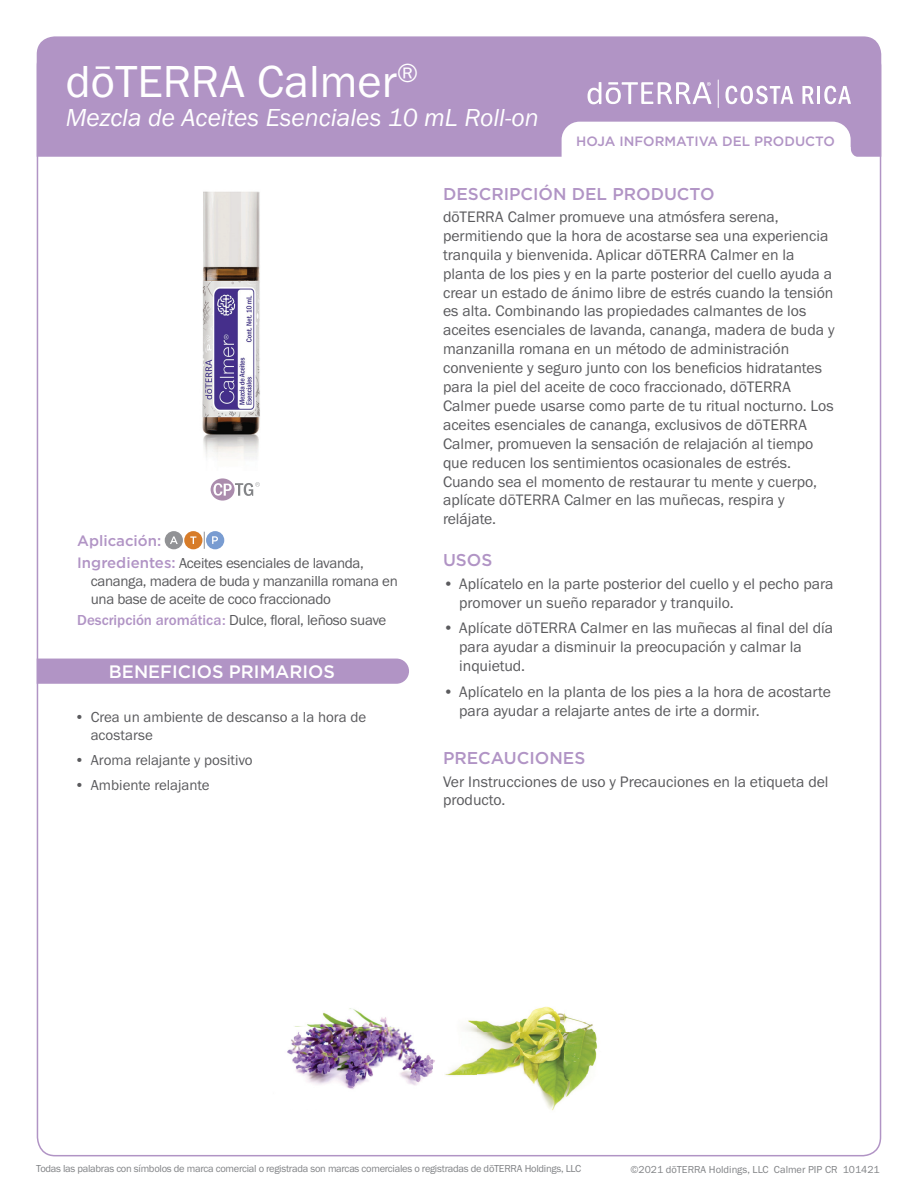
<style>
.page{position:relative;width:918px;height:1188px;background:#fff}
.page>*{position:absolute;margin:0;border:0;box-sizing:border-box;transform-origin:0 0}
.t1{font:46.5px "Franklin Gothic URW Boo";color:#fff}
.t2{font:25.5px "Franklin Gothic URW Boo Ita";color:#fff}
.t3{font:500 18px "Gotham";color:#fff}
.t4{font:500 17.1px "Gotham";color:#b194c5}
.t5{font:15.75px/18.9px "Franklin Gothic URW Boo";color:#5a5a5d}
.t6{font:15px/18px "Franklin Gothic URW Boo";letter-spacing:-.02em;color:#5a5a5d}
.t7{font:15px/18px "Franklin Gothic URW Boo";color:#5a5a5d}
.t8{font:500 15px "Gotham";color:#b194c5}
.t9{font:500 13.5px "Gotham";color:#b194c5}
.t10{font:10.5px "Franklin Gothic URW Boo";letter-spacing:-.025em;color:#808285}
.t11{font:10.5px "Franklin Gothic URW Boo";color:#808285}
.s1{font-family:"Gotham";font-weight:500;color:#b194c5}
.s2{font-family:"Franklin Gothic URW";font-weight:500;color:#b194c5}
</style>
<div class="page">
<div style="left:37px;top:36px;width:844px;height:121px;background:#b194c5"></div>
<svg style="left:562px;top:122px;width:299px;height:35px"></svg>
<svg style="left:725px;top:86px;width:68px;height:18px"></svg>
<svg style="left:802px;top:86px;width:12px;height:18px"></svg>
<hr style="left:817px;top:86px;width:3px;height:18px;background:#fff">
<svg style="left:824px;top:86px;width:27px;height:18px"></svg>
<svg style="left:588px;top:82px;width:123px;height:22px"></svg>
<svg style="left:718px;top:80px;width:1px;height:28px"></svg>
<img style="left:202px;top:191px;width:58px;height:268px">
<svg style="left:204px;top:532px;width:1px;height:17px"></svg>
<div style="left:165px;top:531px;width:18px;height:18px;background:#919295;border-radius:50%"></div>
<svg style="left:170px;top:536px;width:8px;height:8px"></svg>
<div style="left:184px;top:531px;width:18px;height:18px;background:#d77c29;border-radius:50%"></div>
<svg style="left:190px;top:536px;width:6px;height:8px"></svg>
<div style="left:206px;top:531px;width:18px;height:18px;background:#799cd1;border-radius:50%"></div>
<div style="left:37px;top:659px;width:372px;height:25px;background:#b194c5"></div>
<img style="left:294px;top:1008px;width:101px;height:20px">
<img style="left:287px;top:1028px;width:147px;height:61px">
<img style="left:445px;top:1006px;width:153px;height:69px">
<img style="left:446px;top:1075px;width:141px;height:36px">
<svg style="left:212px;top:536px;width:6px;height:8px"></svg>
<svg style="left:211px;top:478px;width:49px;height:23px"></svg>
<h1 class="t1" style="left:66px;top:53px;width:354px">dōTERRA Calmer<sup>®</sup></h1>
<h2 class="t2" style="left:66px;top:102px;width:474px">Mezcla de Aceites Esenciales 10 mL Roll-on</h2>
<p class="t9" style="left:576px;top:133px;width:260px">HOJA INFORMATIVA DEL PRODUCTO</p>
<p class="t8" style="left:77px;top:531px;width:86px">Aplicación:</p>
<p class="t6" style="left:91px;top:553px;width:309px;text-indent:-14px"><span class="s1">Ingredientes:</span> Aceites esenciales de lavanda, cananga, madera de buda y manzanilla romana en una base de aceite de coco fraccionado</p>
<p class="t6" style="left:77px;top:611px;width:311px"><span class="s2">Descripción aromática:</span> Dulce, floral, leñoso suave</p>
<p class="t3" style="left:109px;top:660px;width:228px">BENEFICIOS PRIMARIOS</p>
<p class="t7" style="left:91px;top:708px;width:277px;text-indent:-16px">• Crea un ambiente de descanso a la hora de acostarse</p>
<p class="t7" style="left:75px;top:750px;width:180px">• Aroma relajante y positivo</p>
<p class="t7" style="left:75px;top:775px;width:137px">• Ambiente relajante</p>
<p class="t4" style="left:443px;top:182px;width:273px">DESCRIPCIÓN DEL PRODUCTO</p>
<p class="t5" style="left:443px;top:207px;width:393px">dōTERRA Calmer promueve una atmósfera serena, permitiendo que la hora de acostarse sea una experiencia tranquila y bienvenida. Aplicar dōTERRA Calmer en la planta de los pies y en la parte posterior del cuello ayuda a crear un estado de ánimo libre de estrés cuando la tensión es alta. Combinando las propiedades calmantes de los aceites esenciales de lavanda, cananga, madera de buda y manzanilla romana en un método de administración conveniente y seguro junto con los beneficios hidratantes para la piel del aceite de coco fraccionado, dōTERRA Calmer puede usarse como parte de tu ritual nocturno. Los aceites esenciales de cananga, exclusivos de dōTERRA Calmer, promueven la sensación de relajación al tiempo que reducen los sentimientos ocasionales de estrés.<br>Cuando sea el momento de restaurar tu mente y cuerpo, aplícate dōTERRA Calmer en las muñecas, respira y relájate.</p>
<p class="t4" style="left:443px;top:549px;width:51px">USOS</p>
<p class="t5" style="left:459px;top:574px;width:376px;text-indent:-16px">• Aplícatelo en la parte posterior del cuello y el pecho para promover un sueño reparador y tranquilo.</p>
<p class="t5" style="left:459px;top:618px;width:375px;text-indent:-16px">• Aplícate dōTERRA Calmer en las muñecas al final del día para ayudar a disminuir la preocupación y calmar la inquietud.</p>
<p class="t5" style="left:459px;top:682px;width:373px;text-indent:-16px">• Aplícatelo en la planta de los pies a la hora de acostarte para ayudar a relajarte antes de irte a dormir.</p>
<p class="t4" style="left:443px;top:747px;width:144px">PRECAUCIONES</p>
<p class="t5" style="left:443px;top:772px;width:387px">Ver Instrucciones de uso y Precauciones en la etiqueta del producto.</p>
<p class="t10" style="left:36px;top:1162px;width:547px">Todas las palabras con símbolos de marca comercial o registrada son marcas comerciales o registradas de dōTERRA Holdings, LLC</p>
<p class="t11" style="left:630px;top:1163px;width:251px">©2021 dōTERRA Holdings, LLC Calmer PIP CR 101421</p>
</div>
